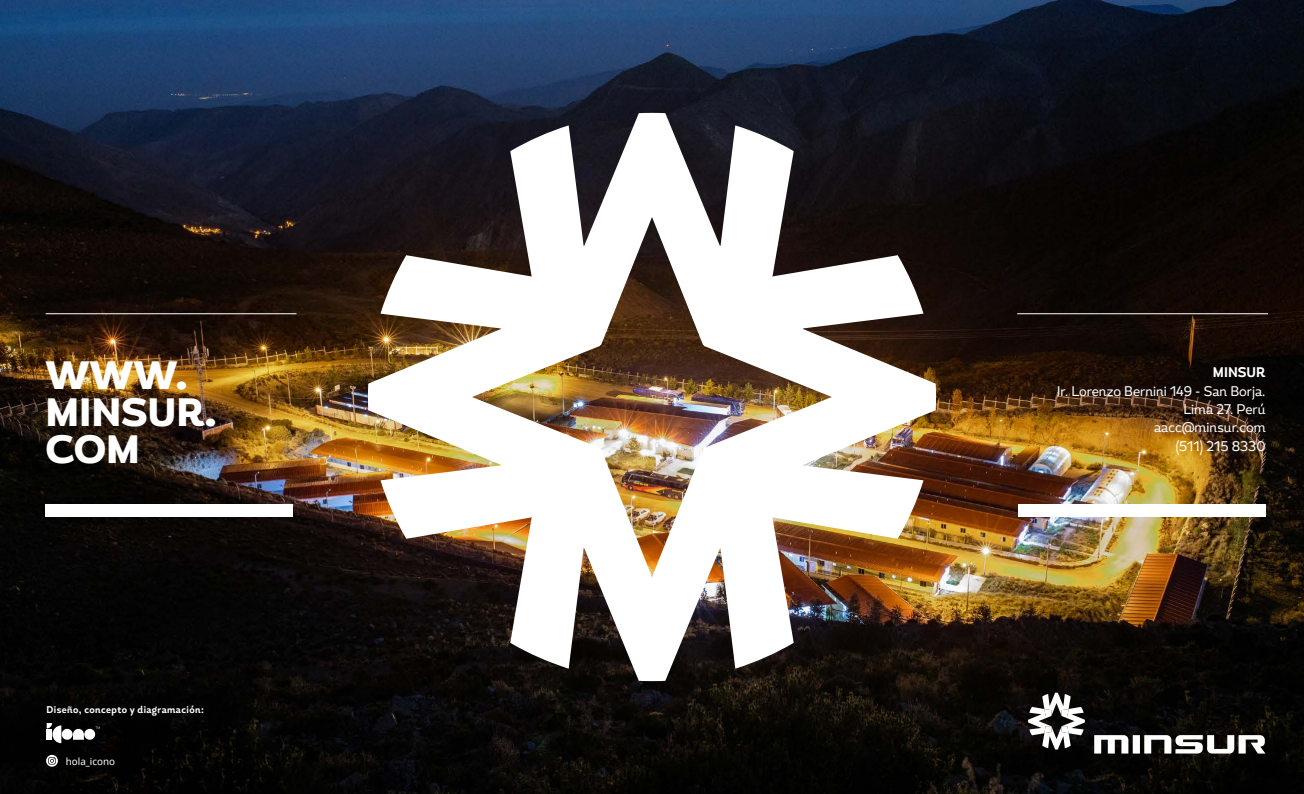
<style>
.page{position:relative;width:1304px;height:794px;background:#fff}
.page>*{position:absolute;margin:0;border:0;box-sizing:border-box;transform-origin:0 0}
.t1{font:800 39.5px/37.2px "Magallanes Cond";letter-spacing:-.005em;color:#fff;scale:1.07 1}
.t2{font:14px/18.3px "Magallanes Cond";color:#fff;text-align:right}
.t3{font:700 14px "Magallanes Cond";color:#fff}
.t4{font:700 9.8px "Magallanes Cond";letter-spacing:.04em;color:#fff}
.t5{font:9.8px "Noto Sans";color:#fff}
</style>
<div class="page">
<img style="left:0;top:0;width:1304px;height:794px">
<div style="left:46px;top:504px;width:247px;height:12px;background:#fff"></div>
<div style="left:1018px;top:504px;width:247px;height:12px;background:#fff"></div>
<svg style="left:1094px;top:735px;width:171px;height:18px"></svg>
<svg style="left:1028px;top:692px;width:57px;height:57px"></svg>
<hr style="left:46px;top:313px;width:250px;height:1px;background:#fff">
<hr style="left:1017px;top:313px;width:251px;height:1px;background:#fff">
<svg style="left:95px;top:726px;width:5px;height:3px"></svg>
<div style="left:62px;top:729px;width:11px;height:10px;background:#fff;border-radius:50%"></div>
<svg style="left:73px;top:729px;width:11px;height:10px"></svg>
<svg style="left:47px;top:723px;width:14px;height:20px"></svg>
<div style="left:84px;top:729px;width:11px;height:10px;background:#fff;border-radius:50%"></div>
<svg style="left:46px;top:755px;width:12px;height:11px"></svg>
<img style="left:368px;top:255px;width:232px;height:284px">
<img style="left:704px;top:255px;width:232px;height:284px">
<svg style="left:510px;top:113px;width:284px;height:232px"></svg>
<img style="left:510px;top:449px;width:284px;height:232px">
<h1 class="t1" style="left:46px;top:358px;width:161px">WWW.<br>MINSUR.<br>COM</h1>
<p class="t4" style="left:47px;top:703px;width:159px">Diseño, concepto y diagramación:</p>
<p class="t5" style="left:66px;top:754px;width:51px">hola_icono</p>
<p class="t3" style="left:1213px;top:364px;width:54px">MINSUR</p>
<p class="t2" style="left:1057px;top:382px;width:210px">Jr. Lorenzo Bernini 149 - San Borja.<br>Lima 27. Perú<br>aacc@minsur.com<br>(511) 215 8330</p>
</div>
